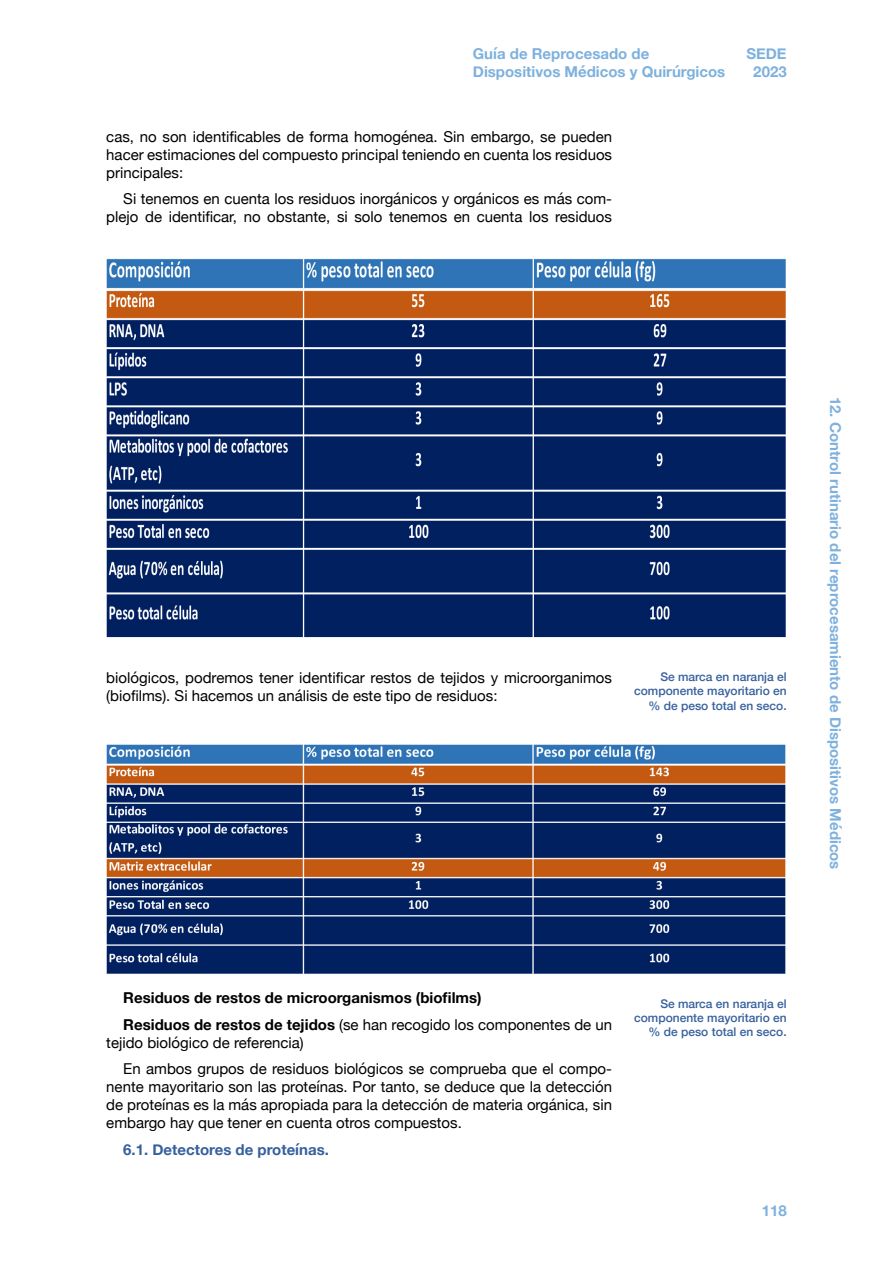
<style>
.page{position:relative;width:893px;height:1263px;background:#fff}
.page>*{position:absolute;margin:0;border:0;box-sizing:border-box;transform-origin:0 0}
.t1{font:15px/18px "Helvetica Neue";color:#000;text-align:justify}
.t2{font:700 15px/18px "Helvetica Neue";color:#7eb1de}
.t3{font:700 15px/26.5px "Helvetica Neue";color:#000}
.t4{font:700 15px "Helvetica Neue";color:#36609d}
.t5{font:500 12px/14.4px "Helvetica Neue";color:#36609d;text-align:right}
.s1{font-weight:400}
</style>
<div class="page">
<img style="left:106px;top:259px;width:681px;height:379px">
<img style="left:106px;top:745px;width:680px;height:229px">
<p class="t2" style="left:473px;top:45px;width:254px">Guía de Reprocesado de<br>Dispositivos Médicos y Quirúrgicos</p>
<p class="t2" style="left:746px;top:45px;width:42px;text-align:center">SEDE<br>2023</p>
<p class="t1" style="left:106px;top:128px;width:507px">cas, no son identificables de forma homogénea. Sin embargo, se pueden hacer estimaciones del compuesto principal teniendo en cuenta los residuos principales:</p>
<p class="t1" style="left:106px;top:191px;width:507px;text-align:right">Si tenemos en cuenta los residuos inorgánicos y orgánicos es más com&shy;plejo de identificar, no obstante, si solo tenemos en cuenta los residuos</p>
<p class="t1" style="left:106px;top:670px;width:507px">biológicos, podremos tener identificar restos de tejidos y microorganimos (biofilms). Si hacemos un análisis de este tipo de residuos:</p>
<p class="t5" style="left:634px;top:668px;width:154px">Se marca en naranja el componente mayoritario en % de peso total en seco.</p>
<p class="t2" style="left:844px;top:397px;width:474px;rotate:90deg">12. Control rutinario del reprocesamiento de Dispositivos Médicos</p>
<p class="t3" style="left:123px;top:985px;width:490px">Residuos de restos de microorganismos (biofilms)<br>Residuos de restos de tejidos <span class="s1">(se han recogido los componentes de un</span></p>
<p class="t1" style="left:123px;top:1030px;width:490px;line-height:26.5px;text-indent:-17px">tejido biológico de referencia)<br>En ambos grupos de residuos biológicos se comprueba que el compo-</p>
<p class="t1" style="left:106px;top:1079px;width:507px">nente mayoritario son las proteínas. Por tanto, se deduce que la detección de proteínas es la más apropiada para la detección de materia orgánica, sin embargo hay que tener en cuenta otros compuestos.</p>
<p class="t4" style="left:123px;top:1138px;width:207px">6.1. Detectores de proteínas.</p>
<p class="t5" style="left:634px;top:995px;width:154px">Se marca en naranja el componente mayoritario en % de peso total en seco.</p>
<p class="t2" style="left:762px;top:1202px;width:27px">118</p>
</div>
